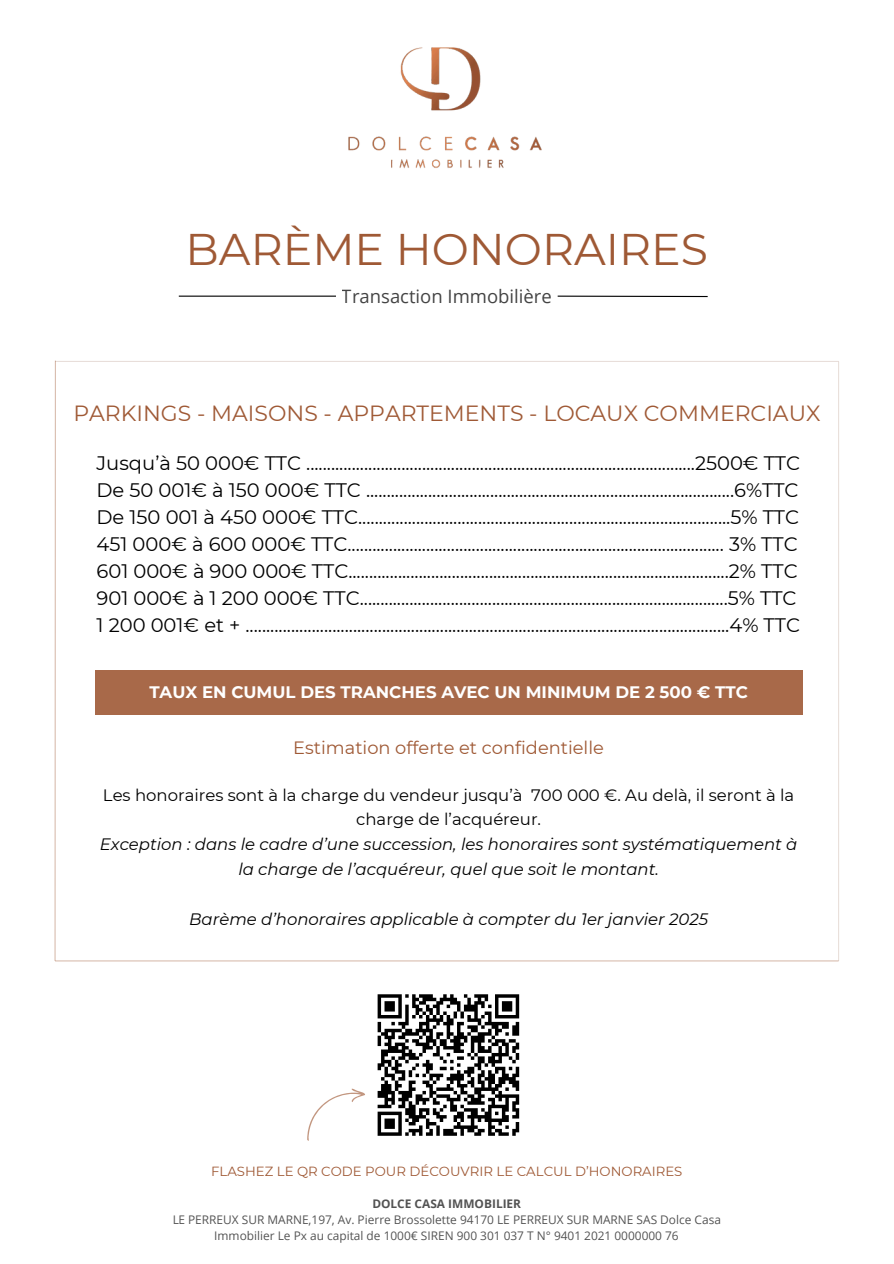
<style>
.page{position:relative;width:894px;height:1264px;background:#fff}
.page>*{position:absolute;margin:0;border:0;box-sizing:border-box;transform-origin:0 0}
.t1{font:44.25px "Montserrat";color:#9f5935}
.t2{font:21.9px "Montserrat";color:#9f5935}
.t3{font:19.5px/27px "Montserrat";color:#000}
.t4{font:18.45px "Open Sans";color:#000}
.t5{font:17.85px "Montserrat";color:#9f5935}
.t6{font:700 16.65px "Montserrat";color:#fff}
.t7{font:italic 16.5px/24.8px "Montserrat";color:#000;text-align:center}
.t8{font:13.2px "Montserrat";color:#9f5935}
.t9{font:11.85px/15.9px "Open Sans";color:#000;text-align:center}
.t10{font:700 11.85px "Open Sans";color:#000}
.s1{font-style:normal}
</style>
<div class="page">
<hr style="left:179px;top:295px;width:157px;height:2px;background:#000">
<hr style="left:557px;top:295px;width:150px;height:2px;background:#000">
<div style="left:95px;top:670px;width:707px;height:44px;background:#a86949"></div>
<hr style="left:55px;top:361px;width:783px;height:1px;background:#92654e">
<hr style="left:837px;top:361px;width:1px;height:599px;background:#92654e">
<hr style="left:55px;top:960px;width:783px;height:1px;background:#9f5935">
<hr style="left:54px;top:360px;width:2px;height:600px;background:#9f5935">
<img style="left:348px;top:47px;width:194px;height:122px">
<svg style="left:307px;top:1088px;width:58px;height:53px"></svg>
<svg style="left:377px;top:994px;width:143px;height:142px"></svg>
<h1 class="t1" style="left:185px;top:222px;width:524px">BARÈME HONORAIRES</h1>
<p class="t4" style="left:342px;top:283px;width:211px">Transaction Immobilière</p>
<p class="t2" style="left:73px;top:400px;width:748px">PARKINGS - MAISONS - APPARTEMENTS - LOCAUX COMMERCIAUX</p>
<p class="t3" style="left:96px;top:450px;width:705px">Jusqu’à 50 000€ TTC ..............................................................................................2500€ TTC De 50 001€ à 150 000€ TTC .........................................................................................6%TTC De 150 001 à 450 000€ TTC..........................................................................................5% TTC 451 000€ à 600 000€ TTC........................................................................................... 3% TTC 601 000€ à 900 000€ TTC............................................................................................2% TTC 901 000€ à 1 200 000€ TTC.........................................................................................5% TTC 1 200 001€ et + .....................................................................................................................4% TTC</p>
<h3 class="t6" style="left:149px;top:682px;width:600px">TAUX EN CUMUL DES TRANCHES AVEC UN MINIMUM DE 2 500 € TTC</h3>
<p class="t5" style="left:293px;top:736px;width:312px">Estimation offerte et confidentielle</p>
<p class="t7" style="left:100px;top:782px;width:699px"><span class="s1">Les honoraires sont à la charge du vendeur jusqu’à 700 000 €. Au delà, il seront à la charge de l’acquéreur.<br></span>Exception : dans le cadre d’une succession, les honoraires sont systématiquement à la charge de l’acquéreur, quel que soit le montant.</p>
<p class="t7" style="left:189px;top:906px;width:520px">Barème d’honoraires applicable à compter du 1er janvier 2025</p>
<p class="t8" style="left:211px;top:1162px;width:472px">FLASHEZ LE QR CODE POUR DÉCOUVRIR LE CALCUL D’HONORAIRES</p>
<p class="t10" style="left:372px;top:1195px;width:150px">DOLCE CASA IMMOBILIER</p>
<p class="t9" style="left:172px;top:1211px;width:550px">LE PERREUX SUR MARNE,197, Av. Pierre Brossolette 94170 LE PERREUX SUR MARNE SAS Dolce Casa<br>Immobilier Le Px au capital de 1000€ SIREN 900 301 037 T N° 9401 2021 0000000 76</p>
</div>
